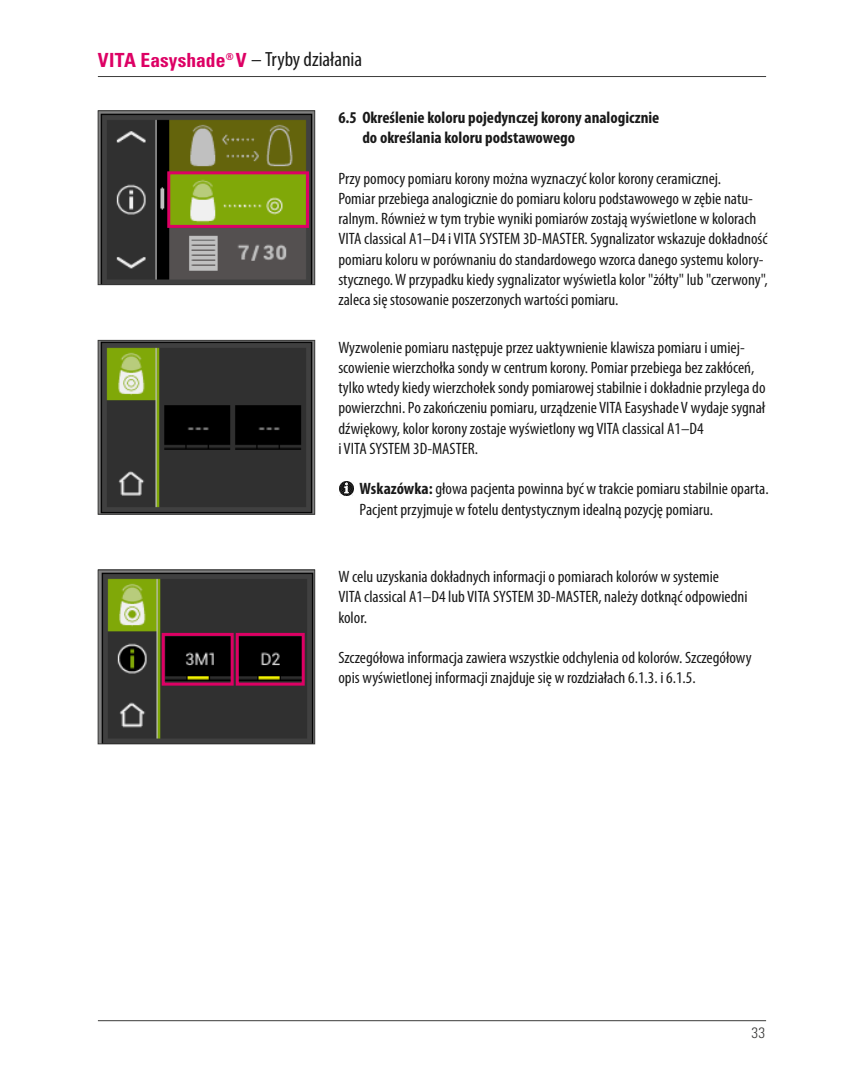
<style>
.page{position:relative;width:864px;height:1080px;background:#fff}
.page>*{position:absolute;margin:0;border:0;box-sizing:border-box;transform-origin:0 0}
.t1{font:condensed 20.7px "Myriad Pro";letter-spacing:-.005em;color:#1a1a1a}
.t2{font:condensed 16.5px/20.2px "Myriad Pro";color:#1a1a1a}
.t3{font:700 condensed 16.5px/20.2px "Myriad Pro";color:#1a1a1a}
.t4{font:300 condensed 15px "Univers LT";color:#3b3b3a}
.s1{font-family:"Univers LT";font-weight:700;font-size:19.5px;color:#dd0064}
.s2{font-weight:700}
</style>
<div class="page">
<hr style="left:98px;top:76px;width:667px;height:1px;background:#3b3b3a">
<hr style="left:98px;top:1020px;width:667px;height:1px;background:#3b3b3a">
<img style="left:100px;top:572px;width:213px;height:170px">
<div style="left:98px;top:570px;width:217px;height:174px;border:1px solid #3b3b3a"></div>
<div style="left:236px;top:633px;width:68px;height:53px;border:3px solid #dd0064"></div>
<img style="left:100px;top:113px;width:213px;height:170px">
<div style="left:98px;top:111px;width:217px;height:174px;border:1px solid #3b3b3a"></div>
<img style="left:100px;top:342px;width:213px;height:170px">
<div style="left:98px;top:340px;width:217px;height:174px;border:1px solid #3b3b3a"></div>
<div style="left:167px;top:171px;width:142px;height:57px;border:3px solid #dd0064"></div>
<div style="left:162px;top:633px;width:71px;height:53px;border:3px solid #dd0064"></div>
<img style="left:339px;top:481px;width:14px;height:14px">
<p class="t1" style="left:98px;top:48px;width:265px"><span class="s1">VITA Easyshade</span><sup>®</sup> <span class="s1">V</span> – Tryby działania</p>
<p class="t3" style="left:362px;top:108px;width:298px;text-indent:-24px">6.5 Określenie koloru pojedynczej korony analogicznie do określania koloru podstawowego</p>
<p class="t2" style="left:338px;top:168px;width:430px">Przy pomocy pomiaru korony można wyznaczyć kolor korony ceramicznej.<br>Pomiar przebiega analogicznie do pomiaru koloru podstawowego w zębie natu&shy;ralnym. Również w tym trybie wyniki pomiarów zostają wyświetlone w kolorach VITA classical A1–D4 i VITA SYSTEM 3D-MASTER. Sygnalizator wskazuje dokładność pomiaru koloru w porównaniu do standardowego wzorca danego systemu kolory&shy;stycznego. W przypadku kiedy sygnalizator wyświetla kolor "żółty" lub "czerwony", zaleca się stosowanie poszerzonych wartości pomiaru.</p>
<p class="t2" style="left:338px;top:337px;width:428px">Wyzwolenie pomiaru następuje przez uaktywnienie klawisza pomiaru i umiej&shy;scowienie wierzchołka sondy w centrum korony. Pomiar przebiega bez zakłóceń, tylko wtedy kiedy wierzchołek sondy pomiarowej stabilnie i dokładnie przylega do powierzchni. Po zakończeniu pomiaru, urządzenie VITA Easyshade V wydaje sygnał dźwiękowy, kolor korony zostaje wyświetlony wg VITA classical A1–D4<br>i VITA SYSTEM 3D-MASTER.</p>
<p class="t2" style="left:359px;top:479px;width:410px"><span class="s2">Wskazówka:</span> głowa pacjenta powinna być w trakcie pomiaru stabilnie oparta.<br>Pacjent przyjmuje w fotelu dentystycznym idealną pozycję pomiaru.</p>
<p class="t2" style="left:338px;top:567px;width:410px">W celu uzyskania dokładnych informacji o pomiarach kolorów w systemie<br>VITA classical A1–D4 lub VITA SYSTEM 3D-MASTER, należy dotknąć odpowiedni kolor.</p>
<p class="t2" style="left:338px;top:648px;width:414px">Szczegółowa informacja zawiera wszystkie odchylenia od kolorów. Szczegółowy opis wyświetlonej informacji znajduje się w rozdziałach 6.1.3. i 6.1.5.</p>
<p class="t4" style="left:751px;top:1024px;width:15px">33</p>
</div>
